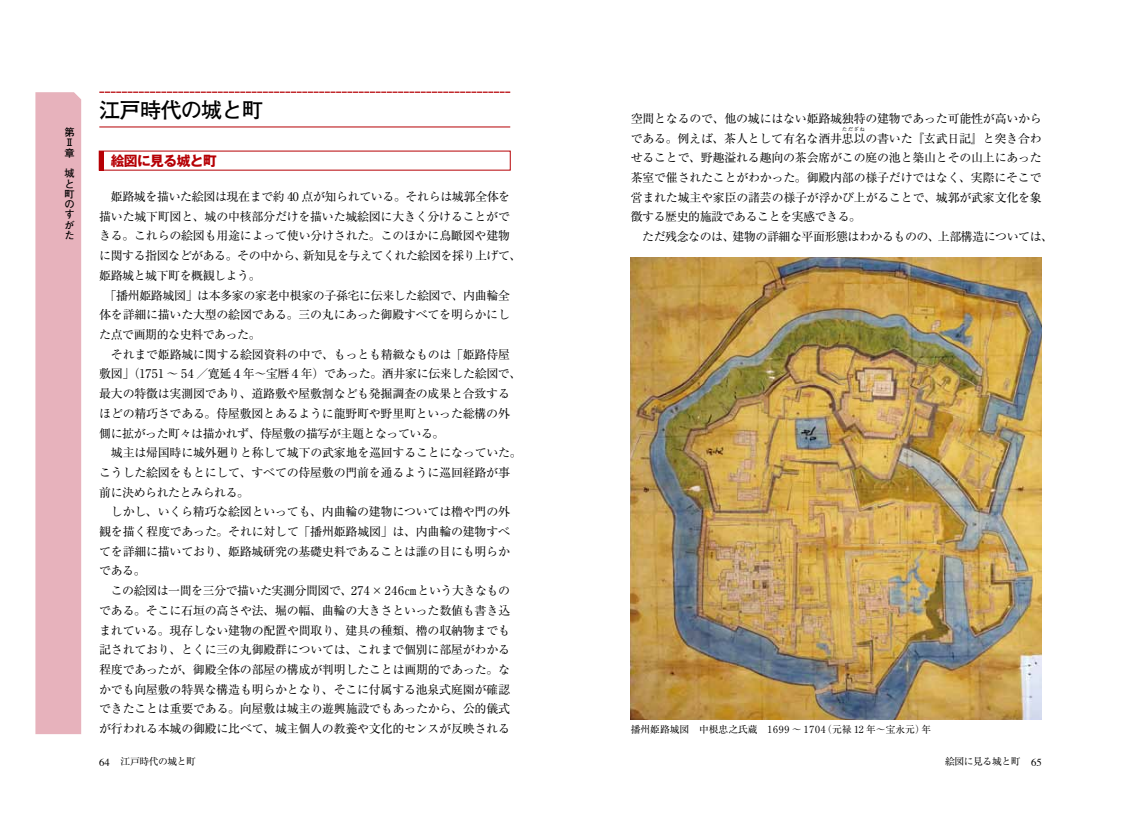
<style>
.page{position:relative;width:1141px;height:837px;background:#fff}
.page>*{position:absolute;margin:0;border:0;box-sizing:border-box;transform-origin:0 0}
.t1{font:700 21.25px "Futo Go B101 Pro";letter-spacing:-.04em;color:#000}
.t2{font:700 13.75px "Gothic MB101 Pro";letter-spacing:-.04em;color:#b60005}
.t3{font:12px/19.6px "Ryumin Pro";letter-spacing:-.02em;color:#000}
.t4{font:10.62px "Times";color:#000}
.t5{font:700 10.25px/10.2px "Futo Go B101 Pro";color:#000}
.t6{font:9.75px "Ryumin Pro";color:#000}
.t7{font:9.75px "Ryumin Pro";letter-spacing:-.04em;color:#000}
.t8{font:5px "Ryumin Pro";color:#000}
</style>
<div class="page">
<div style="left:35px;top:92px;width:46px;height:641px;background:#e7b2bc"></div>
<hr style="left:99px;top:127px;width:411px;height:1px;background:#b60005">
<svg style="left:99px;top:92px;width:411px;height:1px"></svg>
<div style="left:99px;top:151px;width:5px;height:19px;background:#b60005"></div>
<img style="left:631px;top:257px;width:411px;height:462px">
<p class="t5" style="left:64px;top:126px;width:11px">第<br>Ⅱ章</p>
<p class="t5" style="left:64px;top:167px;width:12px">城と町のすがた</p>
<h1 class="t1" style="left:99px;top:93px;width:166px">江戸時代の城と町</h1>
<p class="t2" style="left:111px;top:150px;width:108px">絵図に見る城と町</p>
<p class="t3" style="left:99px;top:186px;width:424px">　姫路城を描いた絵図は現在まで約 40 点が知られている。それらは城郭全体を描いた城下町図と、城の中核部分だけを描いた城絵図に大きく分けることができる。これらの絵図も用途によって使い分けされた。このほかに鳥瞰図や建物に関する指図などがある。その中から、新知見を与えてくれた絵図を採り上げて、姫路城と城下町を概観しよう。<br>　「播州姫路城図」は本多家の家老中根家の子孫宅に伝来した絵図で、内曲輪全体を詳細に描いた大型の絵図である。三の丸にあった御殿すべてを明らかにした点で画期的な史料であった。<br>　それまで姫路城に関する絵図資料の中で、もっとも精緻なものは「姫路侍屋敷図」（1751 〜 54 ／寛延４年〜宝暦４年）であった。酒井家に伝来した絵図で、最大の特徴は実測図であり、道路敷や屋敷割なども発掘調査の成果と合致するほどの精巧さである。侍屋敷図とあるように龍野町や野里町といった総構の外側に拡がった町々は描かれず、侍屋敷の描写が主題となっている。<br>　城主は帰国時に城外廻りと称して城下の武家地を巡回することになっていた。こうした絵図をもとにして、すべての侍屋敷の門前を通るように巡回経路が事前に決められたとみられる。<br>　しかし、いくら精巧な絵図といっても、内曲輪の建物については櫓や門の外観を描く程度であった。それに対して「播州姫路城図」は、内曲輪の建物すべてを詳細に描いており、姫路城研究の基礎史料であることは誰の目にも明らかである。<br>　この絵図は一間を三分で描いた実測分間図で、274× 246㎝という大きなものである。そこに石垣の高さや法、堀の幅、曲輪の大きさといった数値も書き込まれている。現存しない建物の配置や間取り、建具の種類、櫓の収納物までも記されており、とくに三の丸御殿群については、これまで個別に部屋がわかる程度であったが、御殿全体の部屋の構成が判明したことは画期的であった。なかでも向屋敷の特異な構造も明らかとなり、そこに付属する池泉式庭園が確認できたことは重要である。向屋敷は城主の遊興施設でもあったから、公的儀式が行われる本城の御殿に比べて、城主個人の教養や文化的センスが反映される</p>
<p class="t3" style="left:631px;top:108px;width:413px">空間となるので、他の城にはない姫路城独特の建物であった可能性が高いからである。例えば、茶人として有名な酒井忠以の書いた『玄武日記』と突き合わ</p>
<p class="t8" style="left:842px;top:125px;width:24px">ただざね</p>
<p class="t3" style="left:631px;top:147px;width:424px">せることで、野趣溢れる趣向の茶会席がこの庭の池と築山とその山上にあった茶室で催されたことがわかった。御殿内部の様子だけではなく、実際にそこで営まれた城主や家臣の諸芸の様子が浮かび上がることで、城郭が武家文化を象徴する歴史的施設であることを実感できる。<br>　ただ残念なのは、建物の詳細な平面形態はわかるものの、上部構造については、</p>
<p class="t6" style="left:631px;top:721px;width:302px">播州姫路城図　中根忠之氏蔵　1699 ～ 1704（元禄 12 年～宝永元）年</p>
<p class="t7" style="left:121px;top:753px;width:77px">江戸時代の城と町</p>
<p class="t7" style="left:945px;top:753px;width:77px">絵図に見る城と町</p>
<p class="t4" style="left:99px;top:752px;width:12px">64</p>
<p class="t4" style="left:1031px;top:752px;width:12px">65</p>
</div>
